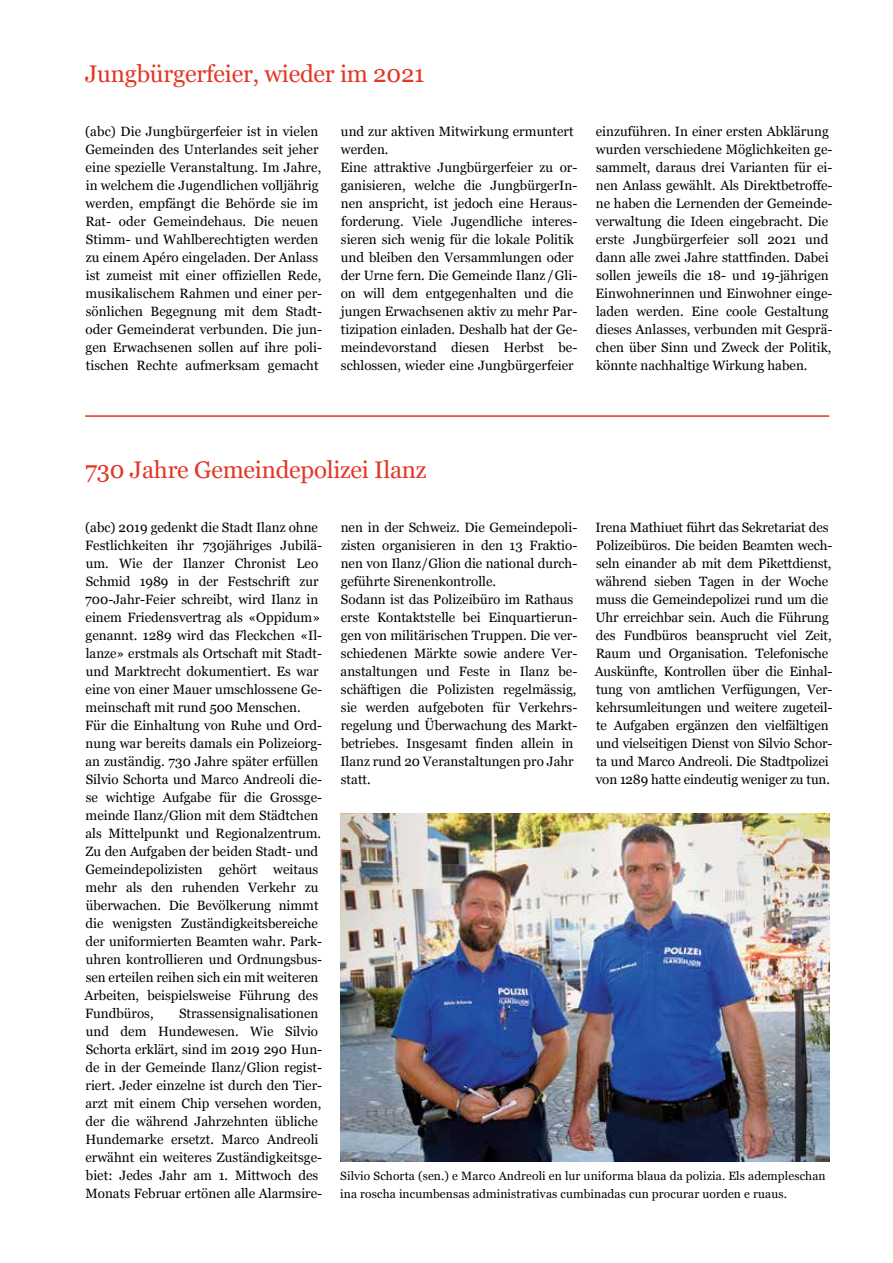
<style>
.page{position:relative;width:893px;height:1263px;background:#fff}
.page>*{position:absolute;margin:0;border:0;box-sizing:border-box;transform-origin:0 0}
.t1{font:24px "Vani";letter-spacing:-.01em;color:#e33725}
.t2{font:13.5px/18px "Vani";color:#000}
.t3{font:12px/18px "Vani";letter-spacing:.01em;color:#000}
</style>
<div class="page">
<img style="left:340px;top:813px;width:489px;height:349px">
<hr style="left:85px;top:415px;width:744px;height:2px;background:#e33725">
<h1 class="t1" style="left:85px;top:60px;width:341px">Jungbürgerfeier, wieder im 2021</h1>
<p class="t2" style="left:85px;top:122px;width:238px">(abc) Die Jungbürgerfeier ist in vielen Gemeinden des Unterlandes seit jeher eine spezielle Veranstaltung. Im Jahre, in welchem die Jugendlichen volljährig werden, empfängt die Behörde sie im Rat- oder Gemeindehaus. Die neuen Stimm- und Wahlberechtigten werden zu einem Apéro eingeladen. Der Anlass ist zumeist mit einer offiziellen Rede, musikalischem Rahmen und einer per&shy;sönlichen Begegnung mit dem Stadt&shy;oder Gemeinderat verbunden. Die jun&shy;gen Erwachsenen sollen auf ihre poli&shy;tischen Rechte aufmerksam gemacht</p>
<p class="t2" style="left:340px;top:122px;width:238px">und zur aktiven Mitwirkung ermuntert werden.<br>Eine attraktive Jungbürgerfeier zu or&shy;ganisieren, welche die JungbürgerIn&shy;nen anspricht, ist jedoch eine Heraus&shy;forderung. Viele Jugendliche interes&shy;sieren sich wenig für die lokale Politik und bleiben den Versammlungen oder der Urne fern. Die Gemeinde Ilanz /Gli&shy;on will dem entgegenhalten und die jungen Erwachsenen aktiv zu mehr Par&shy;tizipation einladen. Deshalb hat der Ge&shy;meindevorstand diesen Herbst be&shy;schlossen, wieder eine Jungbürgerfeier</p>
<p class="t2" style="left:595px;top:122px;width:238px">einzuführen. In einer ersten Abklärung wurden verschiedene Möglichkeiten ge&shy;sammelt, daraus drei Varianten für ei&shy;nen Anlass gewählt. Als Direktbetroffe&shy;ne haben die Lernenden der Gemeinde&shy;verwaltung die Ideen eingebracht. Die erste Jungbürgerfeier soll 2021 und dann alle zwei Jahre stattfinden. Dabei sollen jeweils die 18- und 19-jährigen Einwohnerinnen und Einwohner einge&shy;laden werden. Eine coole Gestaltung dieses Anlasses, verbunden mit Gesprä&shy;chen über Sinn und Zweck der Politik, könnte nachhaltige Wirkung haben.</p>
<h1 class="t1" style="left:85px;top:456px;width:343px">730 Jahre Gemeindepolizei Ilanz</h1>
<p class="t2" style="left:84px;top:518px;width:239px">(abc) 2019 gedenkt die Stadt Ilanz ohne Festlichkeiten ihr 730jähriges Jubilä&shy;um. Wie der Ilanzer Chronist Leo Schmid 1989 in der Festschrift zur 700-Jahr-Feier schreibt, wird Ilanz in einem Friedensvertrag als «Oppidum» genannt. 1289 wird das Fleckchen «Il&shy;lanze» erstmals als Ortschaft mit Stadt&shy;und Marktrecht dokumentiert. Es war eine von einer Mauer umschlossene Ge&shy;meinschaft mit rund 500 Menschen.<br>Für die Einhaltung von Ruhe und Ord&shy;nung war bereits damals ein Polizeiorg&shy;an zuständig. 730 Jahre später erfüllen Silvio Schorta und Marco Andreoli die&shy;se wichtige Aufgabe für die Grossge&shy;meinde Ilanz/Glion mit dem Städtchen als Mittelpunkt und Regionalzentrum.<br>Zu den Aufgaben der beiden Stadt- und Gemeindepolizisten gehört weitaus mehr als den ruhenden Verkehr zu überwachen. Die Bevölkerung nimmt die wenigsten Zuständigkeitsbereiche der uniformierten Beamten wahr. Park&shy;uhren kontrollieren und Ordnungsbus&shy;sen erteilen reihen sich ein mit weiteren Arbeiten, beispielsweise Führung des Fundbüros,</p>
<p class="t2" style="left:85px;top:1004px;width:238px;text-indent:94px">Strassensignalisationen und dem Hundewesen. Wie Silvio Schorta erklärt, sind im 2019 290 Hun&shy;de in der Gemeinde Ilanz/Glion regist&shy;riert. Jeder einzelne ist durch den Tier&shy;arzt mit einem Chip versehen worden, der die während Jahrzehnten übliche Hundemarke ersetzt. Marco Andreoli erwähnt ein weiteres Zuständigkeitsge&shy;biet: Jedes Jahr am 1. Mittwoch des Monats Februar ertönen alle Alarmsire-</p>
<p class="t2" style="left:340px;top:518px;width:238px">nen in der Schweiz. Die Gemeindepoli&shy;zisten organisieren in den 13 Fraktio&shy;nen von Ilanz/Glion die national durch&shy;geführte Sirenenkontrolle.<br>Sodann ist das Polizeibüro im Rathaus erste Kontaktstelle bei Einquartierun&shy;gen von militärischen Truppen. Die ver&shy;schiedenen Märkte sowie andere Ver&shy;anstaltungen und Feste in Ilanz be&shy;schäftigen die Polizisten regelmässig, sie werden aufgeboten für Verkehrs&shy;regelung und Überwachung des Markt&shy;betriebes. Insgesamt finden allein in Ilanz rund 20 Veranstaltungen pro Jahr statt.</p>
<p class="t2" style="left:595px;top:518px;width:239px">Irena Mathiuet führt das Sekretariat des Polizeibüros. Die beiden Beamten wech&shy;seln einander ab mit dem Pikettdienst, während sieben Tagen in der Woche muss die Gemeindepolizei rund um die Uhr erreichbar sein. Auch die Führung des Fundbüros beansprucht viel Zeit, Raum und Organisation. Telefonische Auskünfte, Kontrollen über die Einhal&shy;tung von amtlichen Verfügungen, Ver&shy;kehrsumleitungen und weitere zugeteil&shy;te Aufgaben ergänzen den vielfältigen und vielseitigen Dienst von Silvio Schor&shy;ta und Marco Andreoli. Die Stadtpolizei von 1289 hatte eindeutig weniger zu tun.</p>
<p class="t3" style="left:340px;top:1167px;width:487px">Silvio Schorta (sen.) e Marco Andreoli en lur uniforma blaua da polizia. Els adempleschan ina roscha incumbensas administrativas cumbinadas cun procurar uorden e ruaus.</p>
</div>
